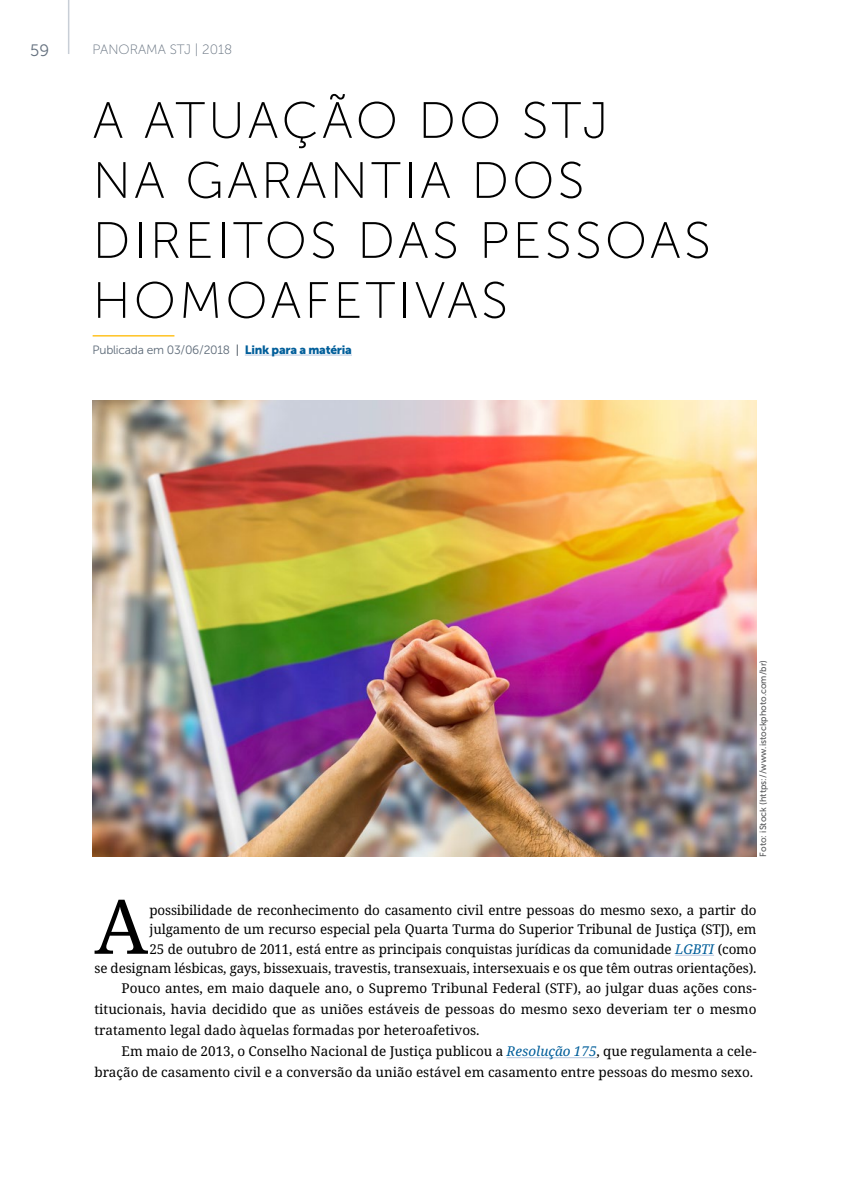
<style>
.page{position:relative;width:851px;height:1191px;background:#fff}
.page>*{position:absolute;margin:0;border:0;box-sizing:border-box;transform-origin:0 0}
.t1{font:75.75px "Noto Serif";color:#000}
.t2{font:51px/60px "Museo Sans 100";letter-spacing:.06em;color:#000}
.t3{font:16.5px "Museo Sans 300";color:#65717f}
.t4{font:13.5px "Noto Serif";color:#000}
.t5{font:13.5px "Museo Sans 100";color:#65717f}
.t6{font:12px "Museo Sans 300";letter-spacing:-.02em;color:#5c6977}
.t7{font:9px "Museo Sans 500";color:#58595b}
.s1{color:#303d4a}
.s2{font-family:"Museo Sans 900";color:#005e9a}
.s3{font-style:italic;color:#005e9a}
</style>
<div class="page">
<img style="left:93px;top:400px;width:663px;height:456px">
<hr style="left:93px;top:335px;width:81px;height:1px;background:#ffc222">
<hr style="left:245px;top:354px;width:107px;height:2px;background:#bdcde3">
<hr style="left:675px;top:954px;width:39px;height:1px;background:#bdcde3">
<hr style="left:506px;top:1057px;width:90px;height:1px;background:#bdcde3">
<hr style="left:68px;top:0;width:1px;height:54px;background:#c8ced6">
<p class="t3" style="left:30px;top:41px;width:21px">59</p>
<p class="t5" style="left:93px;top:43px;width:141px">PANORAMA STJ | 2018</p>
<h2 class="t2" style="left:93px;top:91px;width:619px">A ATUAÇÃO DO STJ<br>NA GARANTIA DOS<br>DIREITOS DAS PESSOAS<br>HOMOAFETIVAS</h2>
<p class="t6" style="left:93px;top:343px;width:261px">Publicada em 03/06/2018 <span class="s1">|</span> <span class="s2">Link para a matéria</span></p>
<p class="t7" style="left:758px;top:856px;width:198px;rotate:-90deg">Foto: iStock (https://www.istockphoto.com/br)</p>
<h1 class="t1" style="left:94px;top:874px;width:55px">A</h1>
<p class="t4" style="left:149px;top:900px;width:608px">possibilidade de reconhecimento do casamento civil entre pessoas do mesmo sexo, a partir do</p>
<p class="t4" style="left:149px;top:920px;width:608px">julgamento de um recurso especial pela Quarta Turma do Superior Tribunal de Justiça (STJ), em</p>
<p class="t4" style="left:149px;top:939px;width:608px">25 de outubro de 2011, está entre as principais conquistas jurídicas da comunidade <span class="s3">LGBTI</span> (como</p>
<p class="t4" style="left:94px;top:959px;width:663px">se designam lésbicas, gays, bissexuais, travestis, transexuais, intersexuais e os que têm outras orientações).</p>
<p class="t4" style="left:122px;top:979px;width:636px">Pouco antes, em maio daquele ano, o Supremo Tribunal Federal (STF), ao julgar duas ações cons-</p>
<p class="t4" style="left:94px;top:1000px;width:663px">titucionais, havia decidido que as uniões estáveis de pessoas do mesmo sexo deveriam ter o mesmo</p>
<p class="t4" style="left:94px;top:1021px;width:386px">tratamento legal dado àquelas formadas por heteroafetivos.</p>
<p class="t4" style="left:122px;top:1042px;width:636px">Em maio de 2013, o Conselho Nacional de Justiça publicou a <span class="s3">Resolução 175</span>, que regulamenta a cele-</p>
<p class="t4" style="left:94px;top:1063px;width:660px">bração de casamento civil e a conversão da união estável em casamento entre pessoas do mesmo sexo.</p>
</div>
